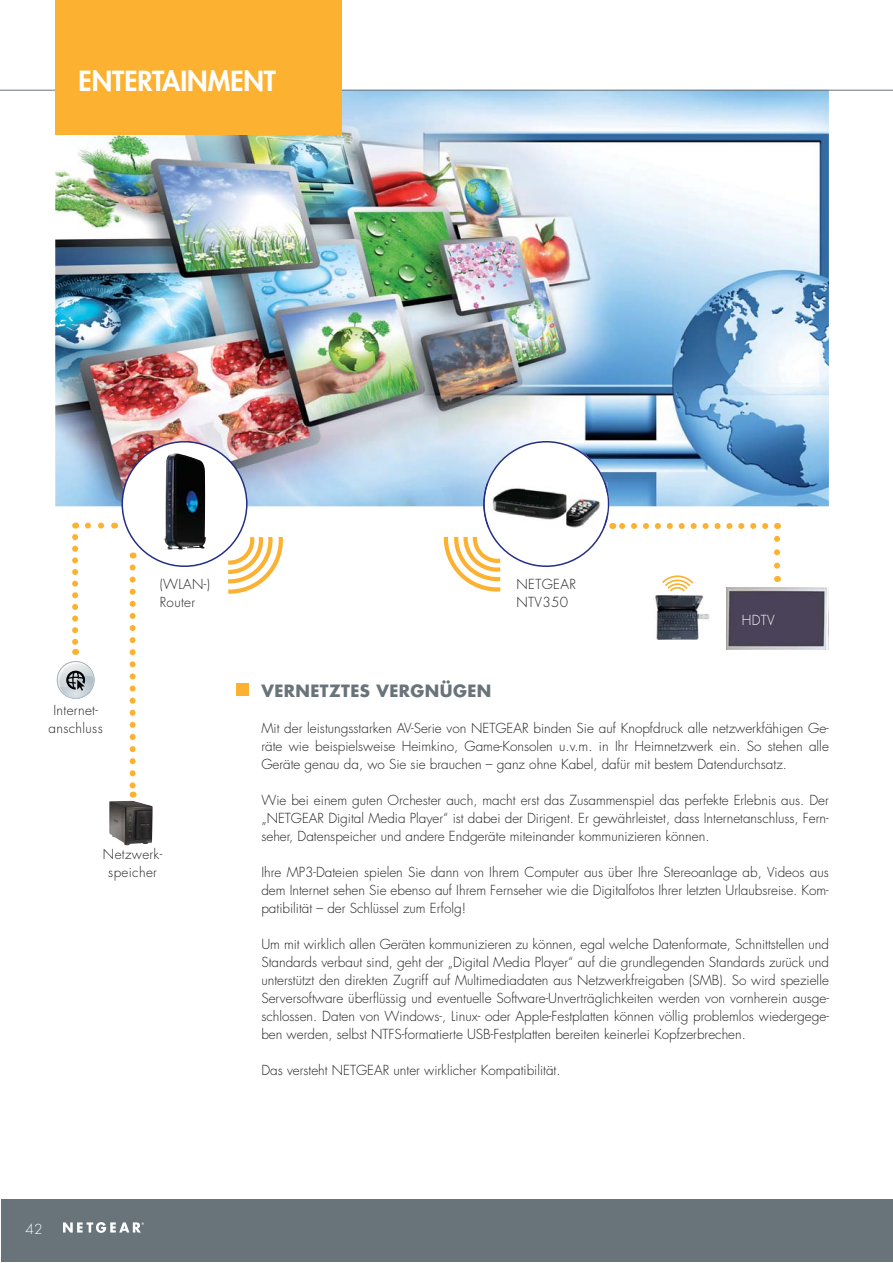
<style>
.page{position:relative;width:893px;height:1263px;background:#fff}
.page>*{position:absolute;margin:0;border:0;box-sizing:border-box;transform-origin:0 0}
.t1{font:800 27px "Futura Std";color:#fff}
.t2{font:700 16.5px "Futura Std";letter-spacing:.025em;color:#68737a}
.t3{font:300 13.5px/18px "Futura Std";color:#231f20;text-align:justify}
.t4{font:300 13.5px/18px "Futura Std";letter-spacing:.025em;color:#231f20}
.t5{font:300 13.5px "Futura Std";letter-spacing:.025em;color:#fff}
</style>
<div class="page">
<img style="left:55px;top:91px;width:774px;height:415px">
<hr style="left:1px;top:90px;width:891px;height:1px;background:#68737a">
<div style="left:1px;top:1199px;width:891px;height:63px;background:#68737a"></div>
<svg style="left:63px;top:1222px;width:81px;height:11px"></svg>
<div style="left:236px;top:684px;width:13px;height:12px;background:#fcb131"></div>
<svg style="left:228px;top:537px;width:55px;height:57px"></svg>
<svg style="left:84px;top:523px;width:17px;height:6px"></svg>
<svg style="left:72px;top:537px;width:6px;height:118px"></svg>
<svg style="left:774px;top:523px;width:6px;height:43px"></svg>
<div style="left:55px;top:0;width:287px;height:135px;background:#fcb131"></div>
<div style="left:122px;top:442px;width:125px;height:124px;background:#fff;border-radius:50%"></div>
<svg style="left:443px;top:441px;width:322px;height:151px"></svg>
<svg style="left:57px;top:661px;width:38px;height:38px"></svg>
<img style="left:164px;top:453px;width:43px;height:96px">
<img style="left:653px;top:594px;width:56px;height:46px">
<img style="left:490px;top:482px;width:112px;height:47px">
<img style="left:483px;top:482px;width:7px;height:47px">
<img style="left:602px;top:482px;width:5px;height:47px">
<img style="left:726px;top:587px;width:103px;height:63px">
<svg style="left:130px;top:567px;width:6px;height:231px"></svg>
<img style="left:109px;top:801px;width:44px;height:44px">
<h1 class="t1" style="left:79px;top:68px;width:199px">ENTERTAINMENT</h1>
<p class="t4" style="left:160px;top:576px;width:52px">(WLAN-)<br>Router</p>
<p class="t4" style="left:516px;top:576px;width:61px">NETGEAR<br>NTV350</p>
<p class="t5" style="left:742px;top:614px;width:35px">HDTV</p>
<p class="t4" style="left:49px;top:702px;width:56px;text-align:center">Internet&shy;anschluss</p>
<p class="t4" style="left:103px;top:846px;width:61px;text-align:center">Netzwerk&shy;speicher</p>
<p class="t5" style="left:25px;top:1222px;width:19px">42</p>
<p class="t2" style="left:261px;top:682px;width:231px">VERNETZTES VERGNÜGEN</p>
<p class="t3" style="left:261px;top:720px;width:569px">Mit der leistungsstarken AV-Serie von NETGEAR binden Sie auf Knopfdruck alle netzwerkfähigen Ge&shy;räte wie beispielsweise Heimkino, Game-Konsolen u.v.m. in Ihr Heimnetzwerk ein. So stehen alle Geräte genau da, wo Sie sie brauchen – ganz ohne Kabel, dafür mit bestem Datendurchsatz.</p>
<p class="t3" style="left:261px;top:792px;width:569px">Wie bei einem guten Orchester auch, macht erst das Zusammenspiel das perfekte Erlebnis aus. Der „NETGEAR Digital Media Player“ ist dabei der Dirigent. Er gewährleistet, dass Internetanschluss, Fern&shy;seher, Datenspeicher und andere Endgeräte miteinander kommunizieren können.</p>
<p class="t3" style="left:261px;top:864px;width:569px">Ihre MP3-Dateien spielen Sie dann von Ihrem Computer aus über Ihre Stereoanlage ab, Videos aus dem Internet sehen Sie ebenso auf Ihrem Fernseher wie die Digitalfotos Ihrer letzten Urlaubsreise. Kom&shy;patibilität – der Schlüssel zum Erfolg!</p>
<p class="t3" style="left:261px;top:936px;width:569px">Um mit wirklich allen Geräten kommunizieren zu können, egal welche Datenformate, Schnittstellen und Standards verbaut sind, geht der „Digital Media Player“ auf die grundlegenden Standards zurück und unterstützt den direkten Zugriff auf Multimediadaten aus Netzwerkfreigaben (SMB). So wird spezielle Serversoftware überflüssig und eventuelle Software-Unverträglichkeiten werden von vornherein ausge&shy;schlossen. Daten von Windows-, Linux- oder Apple-Festplatten können völlig problemlos wiedergege&shy;ben werden, selbst NTFS-formatierte USB-Festplatten bereiten keinerlei Kopfzerbrechen.</p>
<p class="t3" style="left:261px;top:1062px;width:301px">Das versteht NETGEAR unter wirklicher Kompatibilität.</p>
</div>
